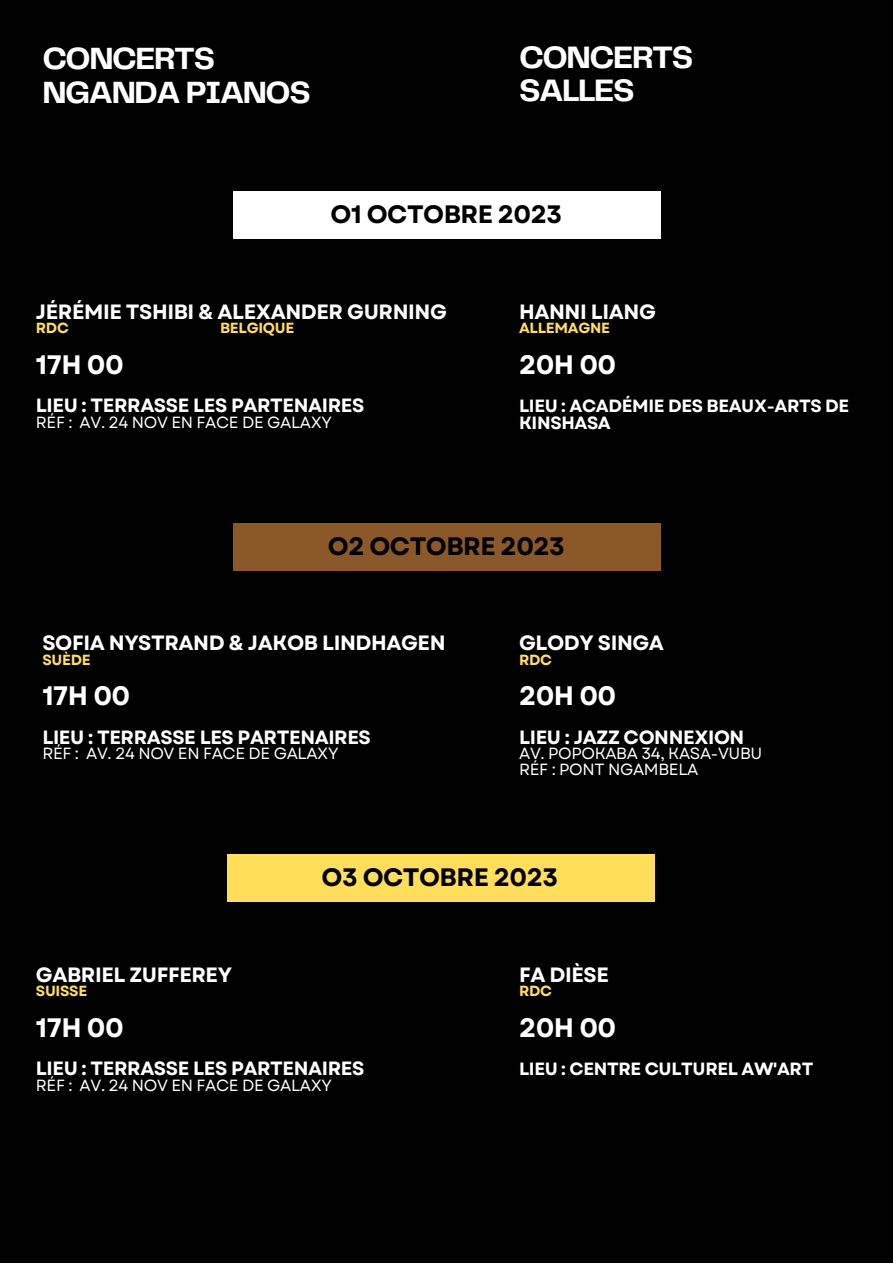
<style>
.page{position:relative;width:893px;height:1264px;background:#fff}
.page>*{position:absolute;margin:0;border:0;box-sizing:border-box;transform-origin:0 0}
.t1{font:700 32.25px "Telegraf";letter-spacing:-.045em;color:#fff}
.t2{font:700 31.8px "Telegraf";letter-spacing:-.045em;color:#fff}
.t3{font:700 26.7px "Garet";letter-spacing:-.02em;color:#fff}
.t4{font:700 25.2px "Garet";letter-spacing:-.02em;color:#000}
.t5{font:700 20.7px "Garet";letter-spacing:-.02em;color:#fff}
.t6{font:700 19.2px "Garet";letter-spacing:-.02em;color:#fff}
.t7{font:700 17.7px/16.8px "Garet";letter-spacing:-.02em;color:#fff}
.t8{font:16.2px "Garet";letter-spacing:-.02em;color:#fff}
.t9{font:700 14.7px "Garet";letter-spacing:-.02em;color:#ffde59}
</style>
<div class="page">
<div style="left:0;top:0;width:892px;height:1262px;background:#000001"></div>
<div style="left:233px;top:191px;width:427px;height:48px;background:#fff"></div>
<div style="left:233px;top:523px;width:427px;height:48px;background:#8b5827"></div>
<div style="left:227px;top:854px;width:427px;height:48px;background:#ffde59"></div>
<p class="t2" style="left:42px;top:45px;width:174px">CONCERTS</p>
<p class="t2" style="left:42px;top:79px;width:270px">NGANDA PIANOS</p>
<p class="t1" style="left:519px;top:43px;width:176px">CONCERTS</p>
<p class="t1" style="left:519px;top:77px;width:117px">SALLES</p>
<p class="t4" style="left:330px;top:196px;width:233px">O1 OCTOBRE 2023</p>
<p class="t5" style="left:36px;top:297px;width:412px">JÉRÉMIE TSHIBI &amp; ALEXANDER GURNING</p>
<p class="t9" style="left:36px;top:318px;width:34px">RDC</p>
<p class="t9" style="left:220px;top:318px;width:76px">BELGIQUE</p>
<p class="t3" style="left:36px;top:345px;width:89px">17H 00</p>
<p class="t6" style="left:36px;top:391px;width:330px">LIEU : TERRASSE LES PARTENAIRES</p>
<p class="t8" style="left:36px;top:410px;width:297px">RÉF : AV. 24 NOV EN FACE DE GALAXY</p>
<p class="t5" style="left:519px;top:297px;width:138px">HANNI LIANG</p>
<p class="t9" style="left:519px;top:318px;width:92px">ALLEMAGNE</p>
<p class="t3" style="left:519px;top:345px;width:99px">20H 00</p>
<p class="t7" style="left:519px;top:397px;width:331px">LIEU : ACADÉMIE DES BEAUX-ARTS DE<br>KINSHASA</p>
<p class="t4" style="left:328px;top:528px;width:238px">O2 OCTOBRE 2023</p>
<p class="t5" style="left:42px;top:628px;width:405px">SOFIA NYSTRAND &amp; JAKOB LINDHAGEN</p>
<p class="t9" style="left:42px;top:649px;width:50px">SUÈDE</p>
<p class="t3" style="left:42px;top:676px;width:89px">17H 00</p>
<p class="t6" style="left:42px;top:723px;width:330px">LIEU : TERRASSE LES PARTENAIRES</p>
<p class="t8" style="left:42px;top:742px;width:297px">RÉF : AV. 24 NOV EN FACE DE GALAXY</p>
<p class="t5" style="left:519px;top:628px;width:146px">GLODY SINGA</p>
<p class="t9" style="left:519px;top:649px;width:34px">RDC</p>
<p class="t3" style="left:519px;top:676px;width:99px">20H 00</p>
<p class="t6" style="left:519px;top:723px;width:227px">LIEU : JAZZ CONNEXION</p>
<p class="t8" style="left:519px;top:742px;width:245px">AV. POPOKABA 34, KASA-VUBU</p>
<p class="t8" style="left:519px;top:757px;width:181px">RÉF : PONT NGAMBELA</p>
<p class="t4" style="left:321px;top:859px;width:238px">O3 OCTOBRE 2023</p>
<p class="t5" style="left:36px;top:959px;width:198px">GABRIEL ZUFFEREY</p>
<p class="t9" style="left:36px;top:980px;width:53px">SUISSE</p>
<p class="t3" style="left:36px;top:1008px;width:89px">17H 00</p>
<p class="t6" style="left:36px;top:1054px;width:330px">LIEU : TERRASSE LES PARTENAIRES</p>
<p class="t8" style="left:36px;top:1073px;width:297px">RÉF : AV. 24 NOV EN FACE DE GALAXY</p>
<p class="t5" style="left:519px;top:959px;width:91px">FA DIÈSE</p>
<p class="t9" style="left:519px;top:980px;width:34px">RDC</p>
<p class="t3" style="left:519px;top:1008px;width:99px">20H 00</p>
<p class="t7" style="left:519px;top:1060px;width:296px">LIEU : CENTRE CULTUREL AW'ART</p>
</div>
